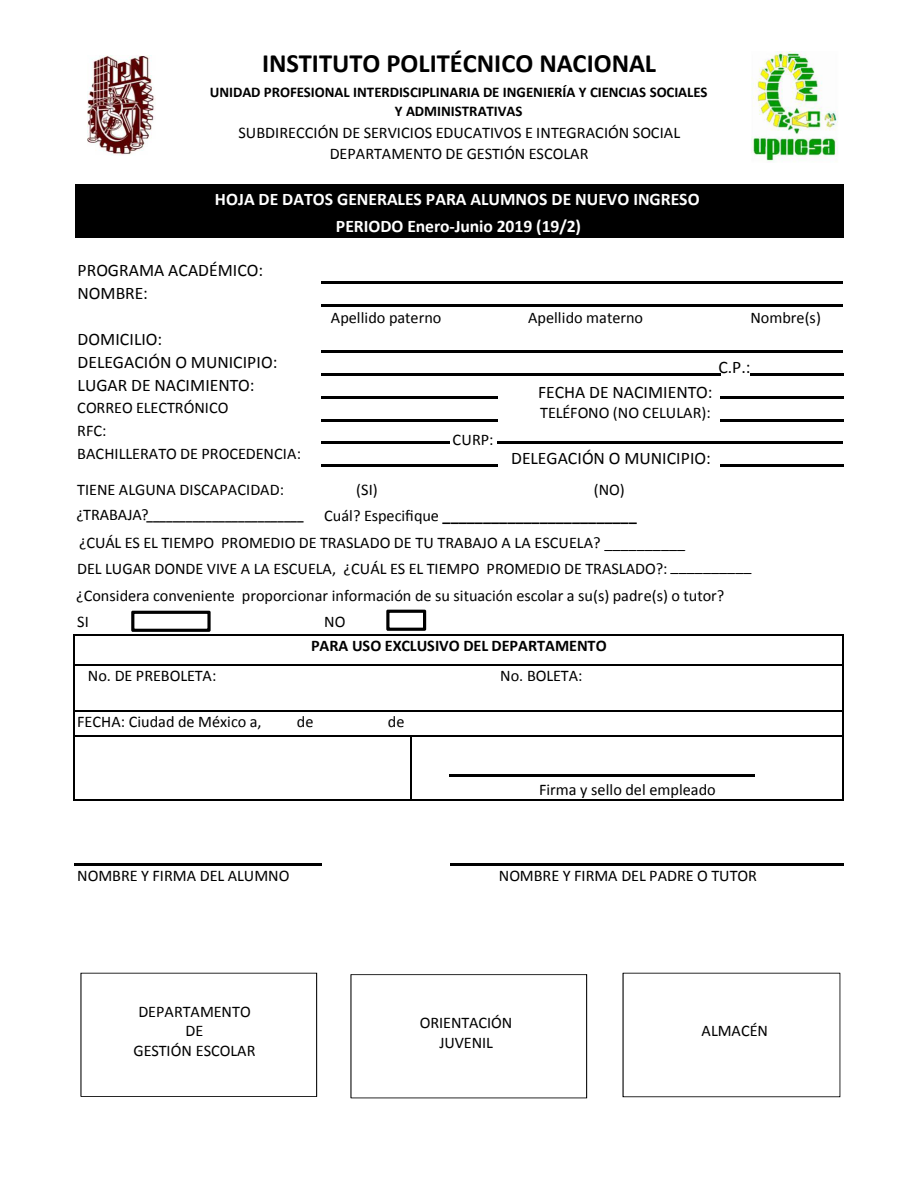
<style>
.page{position:relative;width:918px;height:1188px;background:#fff}
.page>*{position:absolute;margin:0;border:0;box-sizing:border-box;transform-origin:0 0}
.t1{font:700 26.4px "Calibri";color:#000}
.t2{font:17.7px/23.2px "Calibri";color:#000}
.t3{font:700 17.7px "Calibri";color:#fff}
.t4{font:16.2px/19.6px "Calibri";color:#000;text-align:center}
.t5{font:700 16.2px "Calibri";color:#000}
.t6{font:700 14.85px/19.4px "Calibri";letter-spacing:-.005em;color:#000;text-align:center}
.t7{font:700 13.2px "Calibri";color:#000}
.s1{font-weight:700}
</style>
<div class="page">
<div style="left:75px;top:184px;width:768px;height:53px;background:#000"></div>
<hr style="left:321px;top:373px;width:399px;height:3px;background:#000">
<hr style="left:321px;top:397px;width:177px;height:2px;background:#000">
<hr style="left:321px;top:419px;width:177px;height:3px;background:#000">
<hr style="left:321px;top:441px;width:129px;height:3px;background:#000">
<hr style="left:321px;top:464px;width:177px;height:3px;background:#000">
<hr style="left:74px;top:863px;width:248px;height:3px;background:#000">
<hr style="left:74px;top:634px;width:1px;height:167px;background:#000">
<hr style="left:842px;top:636px;width:2px;height:165px;background:#000">
<hr style="left:321px;top:281px;width:522px;height:3px;background:#000">
<hr style="left:321px;top:304px;width:522px;height:3px;background:#000">
<hr style="left:321px;top:350px;width:522px;height:3px;background:#000">
<hr style="left:750px;top:373px;width:93px;height:3px;background:#000">
<hr style="left:720px;top:397px;width:123px;height:2px;background:#000">
<hr style="left:720px;top:419px;width:123px;height:3px;background:#000">
<hr style="left:497px;top:441px;width:346px;height:3px;background:#000">
<hr style="left:720px;top:464px;width:123px;height:3px;background:#000">
<hr style="left:75px;top:634px;width:769px;height:2px;background:#000">
<hr style="left:75px;top:664px;width:769px;height:1px;background:#000">
<hr style="left:75px;top:711px;width:769px;height:1px;background:#000">
<hr style="left:75px;top:735px;width:769px;height:1px;background:#000">
<hr style="left:75px;top:799px;width:769px;height:2px;background:#000">
<hr style="left:450px;top:863px;width:393px;height:3px;background:#000">
<hr style="left:410px;top:736px;width:1px;height:65px;background:#000">
<img style="left:88px;top:56px;width:67px;height:100px">
<img style="left:751px;top:52px;width:87px;height:109px">
<svg style="left:131px;top:611px;width:80px;height:21px"></svg>
<svg style="left:386px;top:610px;width:40px;height:21px"></svg>
<svg style="left:80px;top:973px;width:237px;height:124px"></svg>
<svg style="left:350px;top:974px;width:237px;height:124px"></svg>
<svg style="left:622px;top:973px;width:218px;height:124px"></svg>
<hr style="left:449px;top:774px;width:305px;height:3px;background:#000">
<h1 class="t1" style="left:262px;top:46px;width:396px">INSTITUTO POLITÉCNICO NACIONAL</h1>
<p class="t6" style="left:210px;top:82px;width:499px">UNIDAD PROFESIONAL INTERDISCIPLINARIA DE INGENIERÍA Y CIENCIAS SOCIALES<br>Y ADMINISTRATIVAS</p>
<p class="t4" style="left:238px;top:122px;width:443px;line-height:21.1px">SUBDIRECCIÓN DE SERVICIOS EDUCATIVOS E INTEGRACIÓN SOCIAL<br>DEPARTAMENTO DE GESTIÓN ESCOLAR</p>
<p class="t3" style="left:215px;top:188px;width:486px">HOJA DE DATOS GENERALES PARA ALUMNOS DE NUEVO INGRESO</p>
<p class="t3" style="left:336px;top:215px;width:247px">PERIODO Enero-Junio 2019 (19/2)</p>
<p class="t2" style="left:78px;top:258px;width:187px">PROGRAMA ACADÉMICO:<br>NOMBRE:</p>
<p class="t2" style="left:78px;top:327px;width:201px">DOMICILIO:<br>DELEGACIÓN O MUNICIPIO:</p>
<p class="t4" style="left:331px;top:308px;width:112px">Apellido paterno</p>
<p class="t4" style="left:528px;top:308px;width:117px">Apellido materno</p>
<p class="t2" style="left:78px;top:374px;width:178px">LUGAR DE NACIMIENTO:</p>
<p class="t2" style="left:538px;top:381px;width:176px">FECHA DE NACIMIENTO:</p>
<p class="t4" style="left:77px;top:398px;width:153px">CORREO ELECTRÓNICO</p>
<p class="t4" style="left:540px;top:403px;width:172px">TELÉFONO (NO CELULAR):</p>
<p class="t4" style="left:77px;top:421px;width:31px">RFC:</p>
<p class="t4" style="left:453px;top:430px;width:43px">CURP:</p>
<p class="t4" style="left:77px;top:444px;width:225px">BACHILLERATO DE PROCEDENCIA:</p>
<p class="t2" style="left:511px;top:447px;width:201px">DELEGACIÓN O MUNICIPIO:</p>
<p class="t4" style="left:77px;top:480px;width:208px">TIENE ALGUNA DISCAPACIDAD:</p>
<p class="t4" style="left:356px;top:480px;width:23px">(SI)</p>
<p class="t4" style="left:594px;top:480px;width:33px">(NO)</p>
<p class="t4" style="left:76px;top:505px;width:74px">¿TRABAJA?</p>
<p class="t4" style="left:79px;top:502px;width:608px;line-height:27.2px;text-align:left;text-indent:245px">Cuál? Especifique <span class="s1">________________________<br></span>¿CUÁL ES EL TIEMPO PROMEDIO DE TRASLADO DE TU TRABAJO A LA ESCUELA? __________</p>
<p class="t7" style="left:147px;top:507px;width:159px">________________________</p>
<p class="t4" style="left:750px;top:308px;width:72px">Nombre(s)</p>
<p class="t2" style="left:718px;top:356px;width:34px">C.P.:</p>
<p class="t4" style="left:77px;top:558px;width:676px">DEL LUGAR DONDE VIVE A LA ESCUELA, ¿CUÁL ES EL TIEMPO PROMEDIO DE TRASLADO?: __________</p>
<p class="t4" style="left:76px;top:586px;width:650px">¿Considera conveniente proporcionar información de su situación escolar a su(s) padre(s) o tutor?</p>
<p class="t4" style="left:77px;top:611px;width:13px">SI</p>
<p class="t4" style="left:324px;top:611px;width:23px">NO</p>
<p class="t5" style="left:311px;top:636px;width:297px">PARA USO EXCLUSIVO DEL DEPARTAMENTO</p>
<p class="t4" style="left:88px;top:666px;width:130px">No. DE PREBOLETA:</p>
<p class="t4" style="left:500px;top:666px;width:84px">No. BOLETA:</p>
<p class="t4" style="left:77px;top:712px;width:186px">FECHA: Ciudad de México a,</p>
<p class="t4" style="left:297px;top:712px;width:18px">de</p>
<p class="t4" style="left:388px;top:712px;width:18px">de</p>
<p class="t4" style="left:77px;top:865px;width:214px">NOMBRE Y FIRMA DEL ALUMNO</p>
<p class="t4" style="left:539px;top:780px;width:178px">Firma y sello del empleado</p>
<p class="t4" style="left:499px;top:865px;width:260px">NOMBRE Y FIRMA DEL PADRE O TUTOR</p>
<p class="t4" style="left:133px;top:1002px;width:124px">DEPARTAMENTO<br>DE<br>GESTIÓN ESCOLAR</p>
<p class="t4" style="left:420px;top:1013px;width:94px">ORIENTACIÓN<br>JUVENIL</p>
<p class="t4" style="left:702px;top:1020px;width:68px">ALMACÉN</p>
</div>
